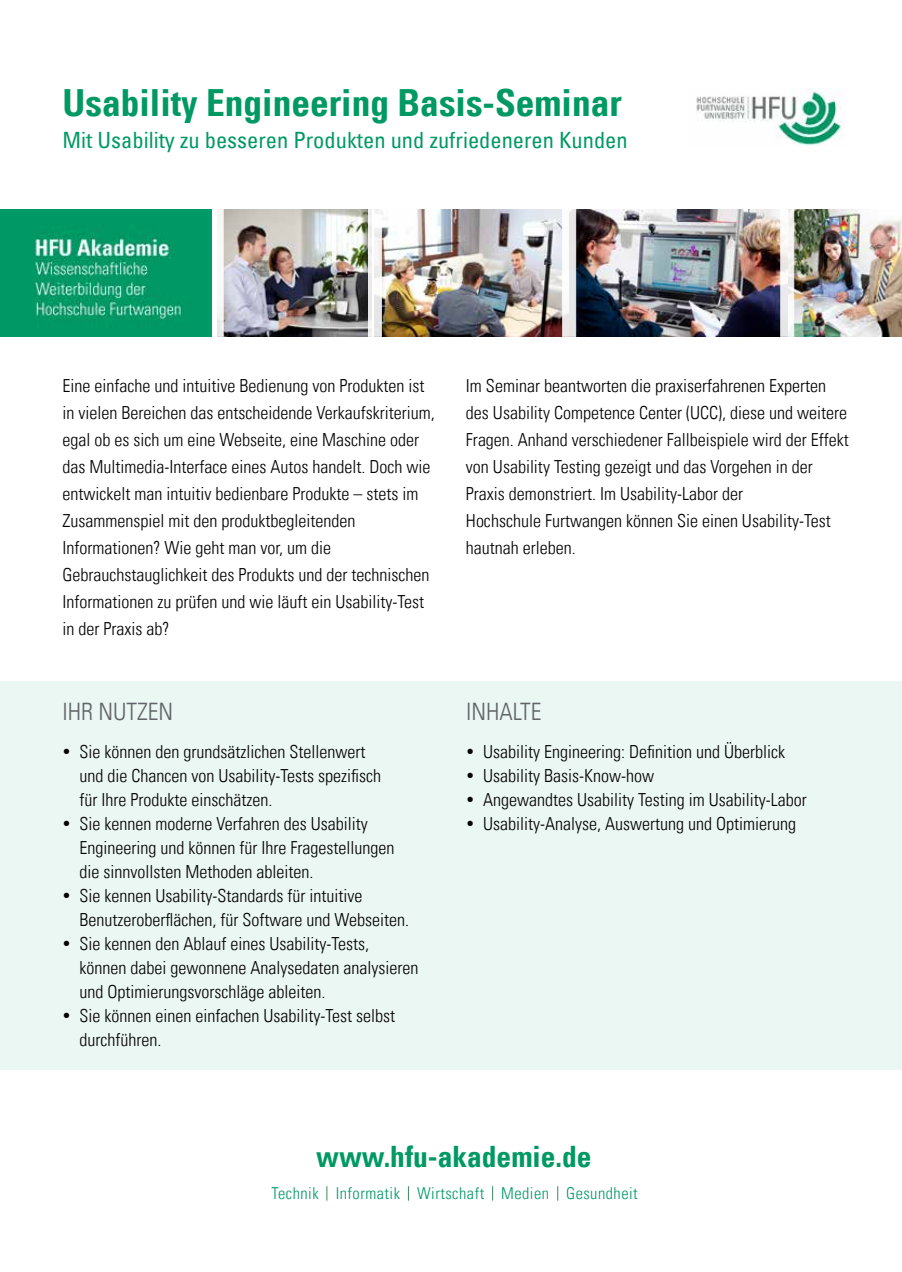
<style>
.page{position:relative;width:902px;height:1272px;background:#fff}
.page>*{position:absolute;margin:0;border:0;box-sizing:border-box;transform-origin:0 0}
.t1{font:37.35px "Univers Com 67 Bold Cond";color:#009964}
.t2{font:29.4px "Univers Com 67 Bold Cond";color:#009964}
.t3{font:24px "Univers Com 47 Light Cond";color:#616468}
.t4{font:condensed 22.5px "Univers Com 57";color:#009964}
.t5{font:18px/27px "Univers Com 47 Light Cond";color:#000}
.t6{font:16.35px "Univers Com 47 Light Cond";letter-spacing:.03em;color:#009964}
</style>
<div class="page">
<img style="left:381px;top:209px;width:520px;height:127px">
<svg style="left:326px;top:1186px;width:1px;height:14px"></svg>
<svg style="left:408px;top:1186px;width:1px;height:14px"></svg>
<svg style="left:492px;top:1186px;width:1px;height:14px"></svg>
<svg style="left:557px;top:1186px;width:1px;height:14px"></svg>
<img style="left:223px;top:209px;width:145px;height:127px">
<svg style="left:368px;top:209px;width:13px;height:127px"></svg>
<svg style="left:780px;top:209px;width:13px;height:127px"></svg>
<svg style="left:562px;top:209px;width:14px;height:127px;fill:#e8e7ea"></svg>
<img style="left:696px;top:89px;width:147px;height:57px">
<img style="left:0;top:209px;width:211px;height:127px">
<svg style="left:217px;top:209px;width:6px;height:127px"></svg>
<div style="left:0;top:681px;width:901px;height:388px;background:#ebf7f2"></div>
<h1 class="t1" style="left:63px;top:80px;width:560px">Usability Engineering Basis-Seminar</h1>
<p class="t4" style="left:63px;top:126px;width:566px">Mit Usability zu besseren Produkten und zufriedeneren Kunden</p>
<p class="t5" style="left:62px;top:372px;width:374px">Eine einfache und intuitive Bedienung von Produkten ist in vielen Bereichen das entscheidende Verkaufskriterium, egal ob es sich um eine Webseite, eine Maschine oder das Multimedia-Interface eines Autos handelt. Doch wie entwickelt man intuitiv bedienbare Produkte – stets im Zusammenspiel mit den produktbegleitenden Informationen? Wie geht man vor, um die Gebrauchstauglichkeit des Produkts und der technischen Informationen zu prüfen und wie läuft ein Usability-Test in der Praxis ab?</p>
<p class="t5" style="left:466px;top:372px;width:384px">Im Seminar beantworten die praxiserfahrenen Experten des Usability Competence Center (UCC), diese und weitere Fragen. Anhand verschiedener Fallbeispiele wird der Effekt von Usability Testing gezeigt und das Vorgehen in der Praxis demonstriert. Im Usability-Labor der<br>Hochschule Furtwangen können Sie einen Usability-Test hautnah erleben.</p>
<h3 class="t3" style="left:63px;top:697px;width:112px">IHR NUTZEN</h3>
<p class="t5" style="left:80px;top:739px;width:340px;line-height:24px">Sie können den grundsätzlichen Stellenwert<br>und die Chancen von Usability-Tests spezifisch<br>für Ihre Produkte einschätzen.<br>Sie kennen moderne Verfahren des Usability Engineering und können für Ihre Fragestellungen die sinnvollsten Methoden ableiten.<br>Sie kennen Usability-Standards für intuitive Benutzeroberflächen, für Software und Webseiten.<br>Sie kennen den Ablauf eines Usability-Tests, können dabei gewonnene Analysedaten analysieren und Optimierungsvorschläge ableiten.<br>Sie können einen einfachen Usability-Test selbst durchführen.</p>
<h3 class="t3" style="left:466px;top:697px;width:77px">INHALTE</h3>
<p class="t5" style="left:483px;top:739px;width:325px;line-height:24px">Usability Engineering: Definition und Überblick Usability Basis-Know-how<br>Angewandtes Usability Testing im Usability-Labor Usability-Analyse, Auswertung und Optimierung</p>
<h2 class="t2" style="left:316px;top:1138px;width:277px">www.hfu-akademie.de</h2>
<p class="t6" style="left:271px;top:1183px;width:367px">Technik Informatik Wirtschaft Medien Gesundheit</p>
</div>
